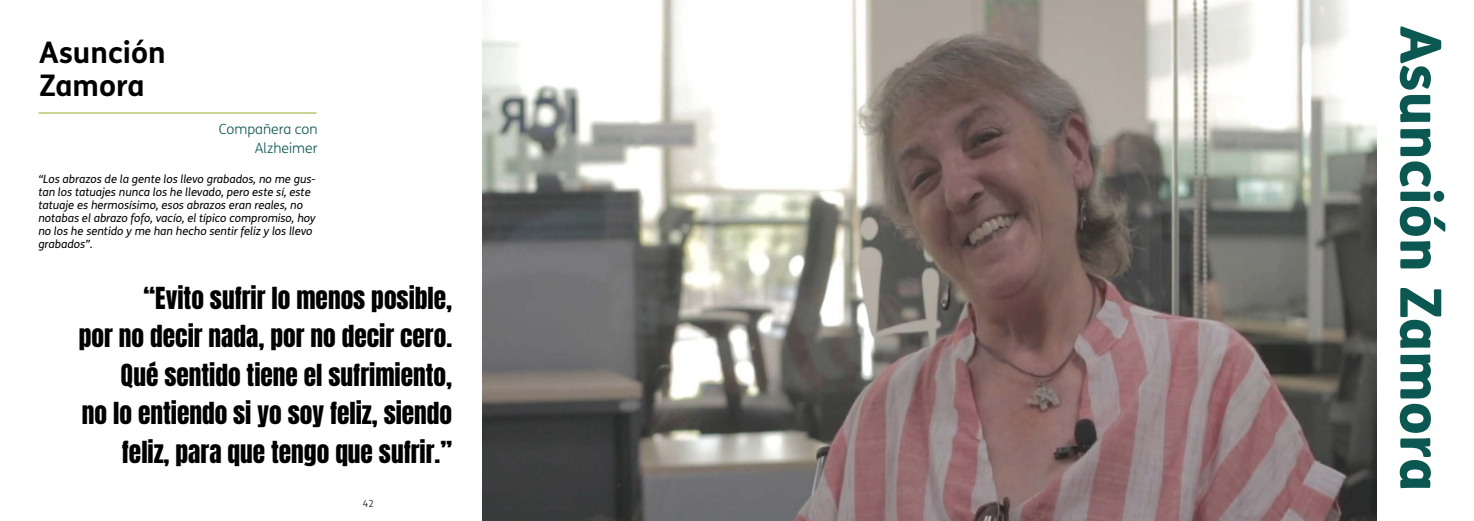
<style>
.page{position:relative;width:1474px;height:521px;background:#fff}
.page>*{position:absolute;margin:0;border:0;box-sizing:border-box;transform-origin:0 0}
.t1{font:800 56.88px "FS Me Pro";color:#0b5751}
.t2{font:700 29.75px/33.2px "FS Me Pro";color:#000}
.t3{font:25.38px/38.5px "Anton";color:#000;text-align:right}
.t4{font:300 14px/18.4px "FS Me Pro";color:#0b5751;text-align:right}
.t5{font:italic 11.38px/13.1px "FS Me Pro";color:#000}
.t6{font:300 9.62px "FS Me Pro";color:#000}
</style>
<div class="page">
<img style="left:482px;top:0;width:894px;height:520px">
<hr style="left:38px;top:113px;width:279px;height:1px;background:#97a92b">
<h2 class="t2" style="left:39px;top:34px;width:128px">Asunción<br>Zamora</h2>
<p class="t4" style="left:219px;top:120px;width:100px">Compañera con<br>Alzheimer</p>
<p class="t5" style="left:38px;top:172px;width:279px">“Los abrazos de la gente los llevo grabados, no me gus&shy;tan los tatuajes nunca los he llevado, pero este sí, este tatuaje es hermosísimo, esos abrazos eran reales, no notabas el abrazo fofo, vacío, el típico compromiso, hoy no los he sentido y me han hecho sentir feliz y los llevo grabados”.</p>
<h3 class="t3" style="left:79px;top:281px;width:375px">“Evito sufrir lo menos posible,<br>por no decir nada, por no decir cero.<br>Qué sentido tiene el sufrimiento,<br>no lo entiendo si yo soy feliz, siendo feliz, para que tengo que sufrir.”</h3>
<p class="t6" style="left:363px;top:497px;width:13px">42</p>
<h1 class="t1" style="left:1465px;top:26px;width:467px;rotate:90deg">Asunción Zamora</h1>
</div>
